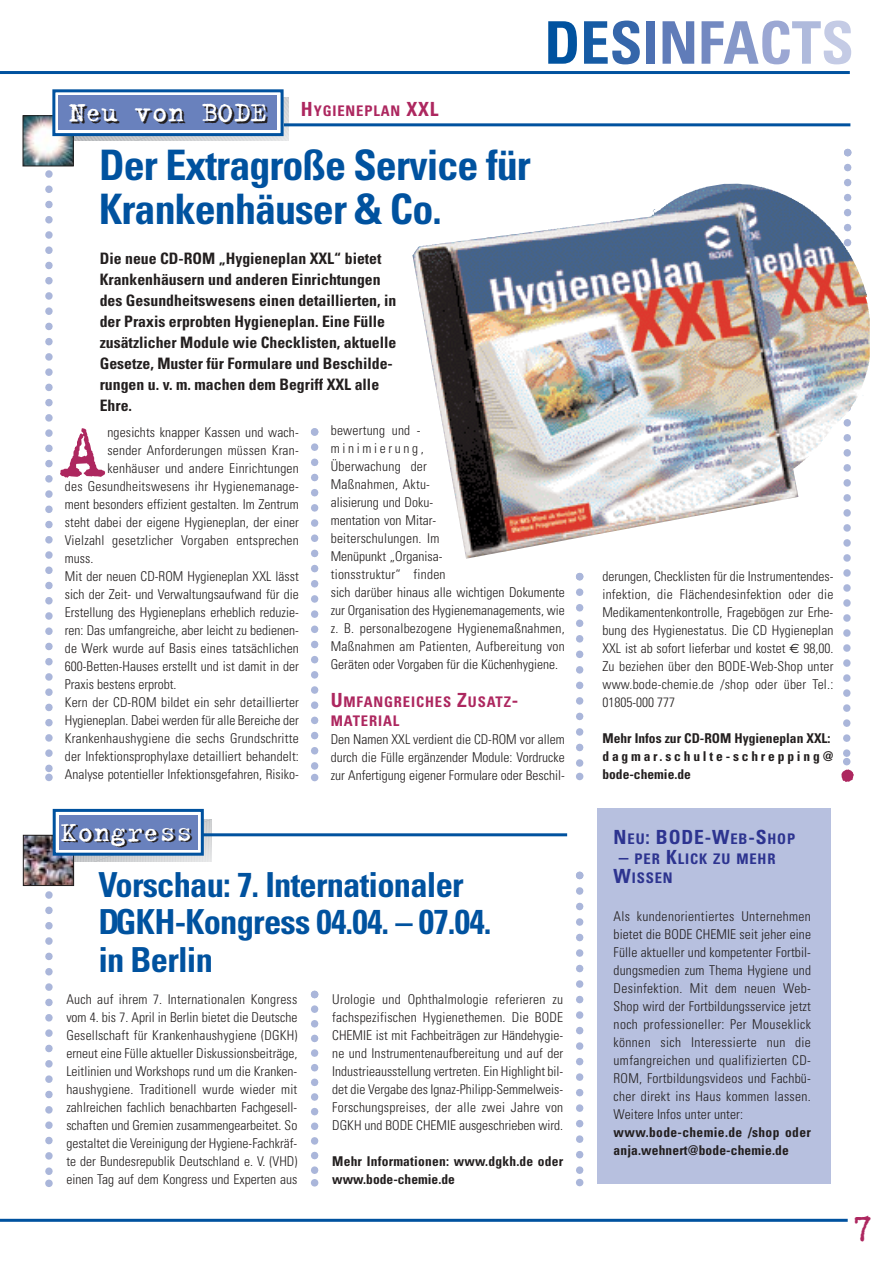
<style>
.page{position:relative;width:893px;height:1263px;background:#fff}
.page>*{position:absolute;margin:0;border:0;box-sizing:border-box;transform-origin:0 0}
.t1{font:84px "Trixie";color:#ad275f}
.t2{font:700 condensed 58.8px "Univers";color:#00529f}
.t3{font:55.8px "Trixie";color:#ad275f}
.t4{font:700 condensed 42px/43.5px "Univers";letter-spacing:-.02em;color:#00529f}
.t5{font:36.15px "Trixie";color:#ad275f}
.t6{font:700 condensed 34.5px/37.5px "Univers";letter-spacing:-.02em;color:#00529f}
.t7{font:30px "Trixie";color:#231f1f}
.t8{font:700 condensed 19.5px "Univers";color:#2d3490}
.t9{font:700 condensed 15.75px/21px "Univers";color:#231f1f}
.t10{font:700 condensed 14.7px/19.5px "Univers";letter-spacing:.06em;color:#ad275f}
.t11{font:700 condensed 14.7px/19.5px "Univers";letter-spacing:.06em;color:#2d3490}
.t12{font:300 condensed 13.5px/18px "Univers";color:#231f1f;text-align:justify}
.t13{font:700 condensed 13.5px/18px "Univers";letter-spacing:.01em;color:#231f1f}
.t14{font:300 condensed 13.5px "Univers";letter-spacing:.02em;color:#231f1f}
.s1{color:#165ba4}
.s2{color:#3566aa}
.s3{color:#4c70b2}
.s4{color:#607cb9}
.s5{color:#7389c1}
.s6{color:#8698c9}
.s7{color:#9ba7d3}
.s8{color:#afbadc}
.s9{color:#c4cbe5}
.s10{font-size:19.5px}
.s11{font-family:"Euro Sans";font-weight:400;font-stretch:normal}
.s12{font-size:14.7px}
</style>
<div class="page">
<svg style="left:311px;top:428px;width:7px;height:353px"></svg>
<svg style="left:576px;top:573px;width:7px;height:207px"></svg>
<hr style="left:0;top:71px;width:849px;height:3px;background:#00529f">
<svg style="left:843px;top:148px;width:9px;height:617px"></svg>
<hr style="left:0;top:1219px;width:847px;height:3px;background:#00529f">
<svg style="left:45px;top:166px;width:8px;height:615px"></svg>
<svg style="left:45px;top:891px;width:8px;height:296px"></svg>
<svg style="left:311px;top:991px;width:7px;height:196px"></svg>
<svg style="left:576px;top:872px;width:7px;height:314px"></svg>
<img style="left:412px;top:190px;width:457px;height:369px">
<svg style="left:74px;top:98px;width:215px;height:42px"></svg>
<img style="left:25px;top:117px;width:47px;height:47px">
<div style="left:23px;top:115px;width:51px;height:51px;border:1px solid #231f1f"></div>
<svg style="left:56px;top:95px;width:223px;height:37px"></svg>
<div style="left:52px;top:89px;width:231px;height:47px;border:3px solid #00529f"></div>
<div style="left:58px;top:96px;width:219px;height:34px;background:#6981bd"></div>
<hr style="left:284px;top:123px;width:566px;height:3px;background:#00529f">
<div style="left:596px;top:808px;width:234px;height:376px;background:#b7c0df"></div>
<svg style="left:74px;top:819px;width:137px;height:43px"></svg>
<img style="left:25px;top:837px;width:47px;height:47px">
<div style="left:23px;top:835px;width:51px;height:51px;border:1px solid #231f1f"></div>
<div style="left:54px;top:810px;width:148px;height:44px;background:linear-gradient(to right,#fff,#fff)"></div>
<div style="left:53px;top:809px;width:151px;height:47px;border:3px solid #00529f"></div>
<div style="left:59px;top:815px;width:138px;height:34px;background:#6981bd"></div>
<hr style="left:203px;top:833px;width:364px;height:3px;background:#00529f">
<h3 class="t7" style="left:71px;top:95px;width:369px">Neu von BODE <sup>H</sup><sup>YGIENEPLAN</sup> <sup>XXL</sup></h3>
<h3 class="t4" style="left:99px;top:148px;width:433px">Der Extragroße Service für<br>Krankenhäuser &amp; Co.</h3>
<p class="t9" style="left:100px;top:250px;width:298px">Die neue CD-ROM „Hygieneplan XXL“ bietet Krankenhäusern und anderen Einrichtungen des Gesundheitswesens einen detaillierten, in der Praxis erprobten Hygieneplan. Eine Fülle zusätzlicher Module wie Checklisten, aktuelle Gesetze, Muster für Formulare und Beschilde&shy;rungen u. v. m. machen dem Begriff XXL alle Ehre.</p>
<h2 class="t2" style="left:544px;top:21px;width:311px">D<span class="s1">E</span><span class="s2">S</span><span class="s3">I</span><span class="s4">N</span><span class="s5">F</span><span class="s6">A</span><span class="s7">C</span><span class="s8">T</span><span class="s9">S</span></h2>
<p class="t12" style="left:107px;top:424px;width:193px">ngesichts knapper Kassen und wach-</p>
<p class="t14" style="left:107px;top:445px;width:193px">sender Anforderungen müssen Kran-</p>
<p class="t14" style="left:107px;top:463px;width:193px">kenhäuser und andere Einrichtungen</p>
<p class="t14" style="left:65px;top:481px;width:235px">des Gesundheitswesens ihr Hygienemanage-</p>
<p class="t12" style="left:65px;top:496px;width:235px">ment besonders effizient gestalten. Im Zentrum</p>
<p class="t12" style="left:65px;top:514px;width:235px">steht dabei der eigene Hygieneplan, der einer</p>
<p class="t14" style="left:65px;top:535px;width:235px">Vielzahl gesetzlicher Vorgaben entsprechen</p>
<p class="t12" style="left:65px;top:550px;width:30px">muss.</p>
<p class="t12" style="left:65px;top:568px;width:235px">Mit der neuen CD-ROM Hygieneplan XXL lässt</p>
<p class="t12" style="left:65px;top:586px;width:235px">sich der Zeit- und Verwaltungsaufwand für die</p>
<p class="t12" style="left:65px;top:604px;width:235px">Erstellung des Hygieneplans erheblich reduzie-</p>
<p class="t12" style="left:65px;top:622px;width:235px">ren: Das umfangreiche, aber leicht zu bedienen-</p>
<p class="t12" style="left:65px;top:640px;width:235px">de Werk wurde auf Basis eines tatsächlichen</p>
<p class="t12" style="left:65px;top:658px;width:235px">600-Betten-Hauses erstellt und ist damit in der</p>
<p class="t12" style="left:65px;top:676px;width:113px">Praxis bestens erprobt.</p>
<p class="t12" style="left:65px;top:694px;width:235px">Kern der CD-ROM bildet ein sehr detaillierter</p>
<p class="t12" style="left:65px;top:712px;width:235px">Hygieneplan. Dabei werden für alle Bereiche der</p>
<p class="t14" style="left:65px;top:733px;width:235px">Krankenhaushygiene die sechs Grundschritte</p>
<p class="t12" style="left:65px;top:748px;width:235px">der Infektionsprophylaxe detailliert behandelt:</p>
<p class="t12" style="left:65px;top:766px;width:235px">Analyse potentieller Infektionsgefahren, Risiko-</p>
<h1 class="t1" style="left:59px;top:397px;width:48px">A</h1>
<p class="t12" style="left:331px;top:423px;width:235px;text-align:left">bewertung und -<br>minimierung,<br>Überwachung der<br>Maßnahmen, Aktu-<br>alisierung und Doku-<br>mentation von Mitar-<br>beiterschulungen. Im<br>Menüpunkt „Organisa-<br>tionsstruktur“ finden<br>sich darüber hinaus alle wichtigen Dokumente zur Organisation des Hygienemanagements, wie z. B. personalbezogene Hygienemaßnahmen,<br>Maßnahmen am Patienten, Aufbereitung von<br>Geräten oder Vorgaben für die Küchenhygiene.</p>
<p class="t10" style="left:331px;top:693px;width:189px"><span class="s10">U</span>MFANGREICHES <span class="s10">Z</span>USATZ<span class="s10">-<br></span>MATERIAL</p>
<p class="t12" style="left:331px;top:732px;width:235px">Den Namen XXL verdient die CD-ROM vor allem durch die Fülle ergänzender Module: Vordrucke zur Anfertigung eigener Formulare oder Beschil-</p>
<h3 class="t7" style="left:63px;top:814px;width:133px">Kongress</h3>
<h3 class="t6" style="left:98px;top:869px;width:395px">Vorschau: 7. Internationaler<br>DGKH-Kongress 04.04. – 07.04. in Berlin</h3>
<p class="t12" style="left:66px;top:991px;width:232px">Auch auf ihrem 7. Internationalen Kongress vom 4. bis 7. April in Berlin bietet die Deutsche Gesellschaft für Krankenhaushygiene (DGKH) erneut eine Fülle aktueller Diskussionsbeiträge, Leitlinien und Workshops rund um die Kranken&shy;haushygiene. Traditionell wurde wieder mit zahlreichen fachlich benachbarten Fachgesell&shy;schaften und Gremien zusammengearbeitet. So gestaltet die Vereinigung der Hygiene-Fachkräf&shy;te der Bundesrepublik Deutschland e. V. (VHD) einen Tag auf dem Kongress und Experten aus</p>
<p class="t12" style="left:332px;top:991px;width:232px">Urologie und Ophthalmologie referieren zu fachspezifischen Hygienethemen. Die BODE CHEMIE ist mit Fachbeiträgen zur Händehygie&shy;ne und Instrumentenaufbereitung und auf der Industrieausstellung vertreten. Ein Highlight bil&shy;det die Vergabe des Ignaz-Philipp-Semmelweis-Forschungspreises, der alle zwei Jahre von DGKH und BODE CHEMIE ausgeschrieben wird.</p>
<p class="t13" style="left:332px;top:1153px;width:232px">Mehr Informationen: www.dgkh.de oder www.bode-chemie.de</p>
<p class="t12" style="left:602px;top:569px;width:232px">derungen, Checklisten für die Instrumentendes&shy;infektion, die Flächendesinfektion oder die Medikamentenkontrolle, Fragebögen zur Erhe&shy;bung des Hygienestatus. Die CD Hygieneplan XXL ist ab sofort lieferbar und kostet <span class="s11">€</span> 98,00.<br>Zu beziehen über den BODE-Web-Shop unter www.bode-chemie.de /shop oder über Tel.:<br>01805-000 777</p>
<p class="t13" style="left:602px;top:731px;width:232px">Mehr Infos zur CD-ROM Hygieneplan XXL: dagmar.schulte-schrepping@ bode-chemie.de</p>
<h3 class="t3" style="left:833px;top:736px;width:32px">•</h3>
<h3 class="t8" style="left:613px;top:830px;width:183px">N<span class="s12">EU</span>: BODE-W<span class="s12">EB</span>-S<span class="s12">HOP</span></h3>
<p class="t11" style="left:613px;top:850px;width:163px;text-indent:5px"><span class="s10">–</span> PER <span class="s10">K</span>LICK ZU MEHR<br><span class="s10">W</span>ISSEN</p>
<p class="t12" style="left:613px;top:908px;width:199px">Als kundenorientiertes Unternehmen bietet die BODE CHEMIE seit jeher eine Fülle aktueller und kompetenter Fortbil&shy;dungsmedien zum Thema Hygiene und Desinfektion. Mit dem neuen Web-Shop wird der Fortbildungsservice jetzt noch professioneller: Per Mouseklick können sich Interessierte nun die umfangreichen und qualifizierten CD-ROM, Fortbildungsvideos und Fachbü&shy;cher direkt ins Haus kommen lassen.<br>Weitere Infos unter unter:</p>
<p class="t13" style="left:613px;top:1124px;width:199px">www.bode-chemie.de /shop oder anja.wehnert@bode-chemie.de</p>
<h3 class="t5" style="left:852px;top:1203px;width:21px">7</h3>
</div>
